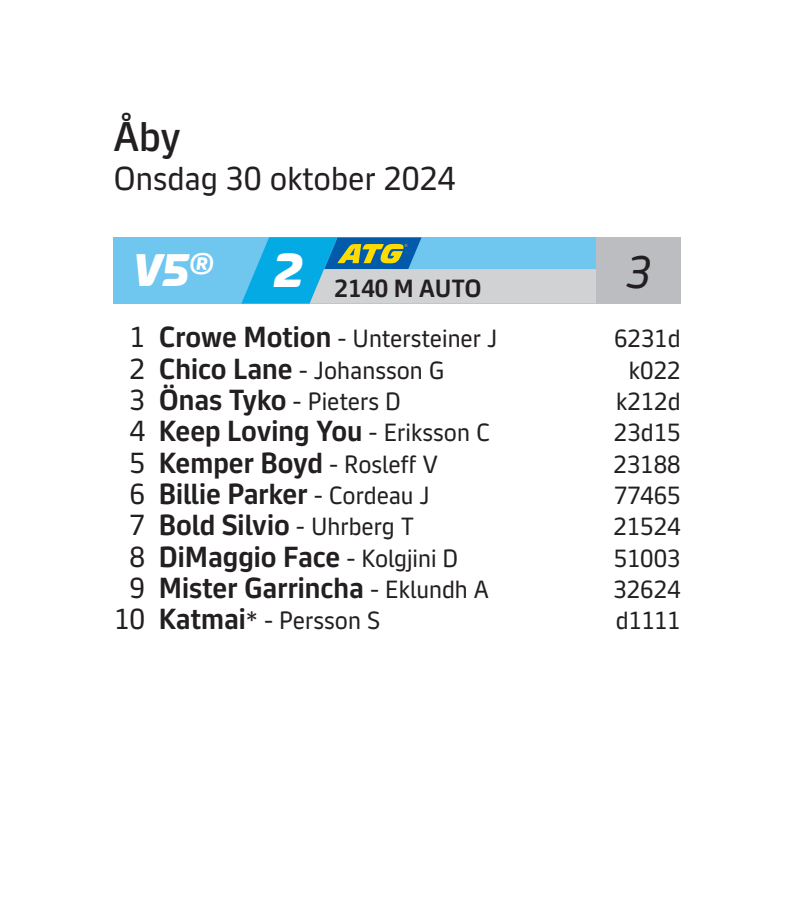
<style>
.page{position:relative;width:794px;height:908px;background:#fff}
.page>*{position:absolute;margin:0;border:0;box-sizing:border-box;transform-origin:0 0}
.t1{font:46px "ATG Rubrik";color:#fff}
.t2{font:44px "ATG Rubrik";color:#fff}
.t3{font:italic 44px "ATG Text";color:#231f20}
.t4{font:500 40px "ATG Text";color:#231f20}
.t5{font:32px "ATG Text";color:#231f20}
.HorseAndRider{font:700 28px "ATG Text";color:#231f20}
.S_REKORD{font:28px "ATG Text";color:#231f20}
.HorseAndRider-2{font:24px "ATG Text";color:#231f20}
.S_REKORD-2{font:24px "ATG Text";color:#231f20}
.t6{font:700 24px "ATG Text";color:#231f20}
.s1{font-weight:700;font-size:28px}
.s2{font-weight:400;font-size:24px}
</style>
<div class="page">
<div style="left:595px;top:237px;width:85px;height:66px;background:#bcbdc0"></div>
<svg style="left:113px;top:237px;width:483px;height:66px;background:#79bfdb"></svg>
<p class="t4" style="left:113px;top:113px;width:69px">Åby</p>
<p class="t5" style="left:113px;top:159px;width:343px">Onsdag 30 oktober 2024</p>
<p class="t2" style="left:134px;top:244px;width:80px">V5®</p>
<p class="t1" style="left:274px;top:243px;width:30px">2</p>
<p class="t6" style="left:334px;top:274px;width:149px">2140 M AUTO</p>
<p class="t3" style="left:626px;top:246px;width:26px">3</p>
<p class="S_REKORD" style="left:129px;top:320px;width:17px">1</p>
<p class="HorseAndRider-2" style="left:159px;top:324px;width:340px"><span class="s1">Crowe Motion</span> - Untersteiner J</p>
<p class="S_REKORD-2" style="left:614px;top:324px;width:68px">6231d</p>
<p class="S_REKORD" style="left:129px;top:352px;width:17px">2</p>
<p class="HorseAndRider-2" style="left:159px;top:356px;width:287px"><span class="s1">Chico Lane</span> - Johansson G</p>
<p class="S_REKORD-2" style="left:629px;top:356px;width:53px">k022</p>
<p class="S_REKORD" style="left:129px;top:383px;width:17px">3</p>
<p class="HorseAndRider-2" style="left:159px;top:387px;width:244px"><span class="s1">Önas Tyko</span> - Pieters D</p>
<p class="S_REKORD-2" style="left:616px;top:387px;width:66px">k212d</p>
<p class="S_REKORD" style="left:129px;top:414px;width:17px">4</p>
<p class="HorseAndRider" style="left:159px;top:414px;width:333px">Keep Loving You <span class="s2">- Eriksson C</span></p>
<p class="S_REKORD-2" style="left:614px;top:418px;width:68px">23d15</p>
<p class="S_REKORD" style="left:129px;top:446px;width:17px">5</p>
<p class="HorseAndRider" style="left:159px;top:445px;width:281px">Kemper Boyd <span class="s2">- Rosleff V</span></p>
<p class="S_REKORD-2" style="left:613px;top:449px;width:68px">23188</p>
<p class="S_REKORD" style="left:129px;top:477px;width:17px">6</p>
<p class="HorseAndRider" style="left:159px;top:477px;width:272px">Billie Parker <span class="s2">- Cordeau J</span></p>
<p class="S_REKORD-2" style="left:614px;top:481px;width:68px">77465</p>
<p class="S_REKORD" style="left:129px;top:508px;width:17px">7</p>
<p class="HorseAndRider" style="left:159px;top:508px;width:257px">Bold Silvio <span class="s2">- Uhrberg T</span></p>
<p class="S_REKORD-2" style="left:613px;top:512px;width:69px">21524</p>
<p class="S_REKORD" style="left:129px;top:540px;width:17px">8</p>
<p class="HorseAndRider" style="left:159px;top:539px;width:301px">DiMaggio Face <span class="s2">- Kolgjini D</span></p>
<p class="S_REKORD-2" style="left:614px;top:543px;width:68px">51003</p>
<p class="S_REKORD" style="left:129px;top:571px;width:17px">9</p>
<p class="HorseAndRider" style="left:159px;top:570px;width:332px">Mister Garrincha <span class="s2">- Eklundh A</span></p>
<p class="S_REKORD-2" style="left:613px;top:575px;width:69px">32624</p>
<p class="S_REKORD" style="left:114px;top:602px;width:33px">10</p>
<p class="HorseAndRider-2" style="left:159px;top:606px;width:223px"><span class="s1">Katmai</span>* - Persson S</p>
<p class="S_REKORD-2" style="left:616px;top:606px;width:66px">d1111</p>
</div>
